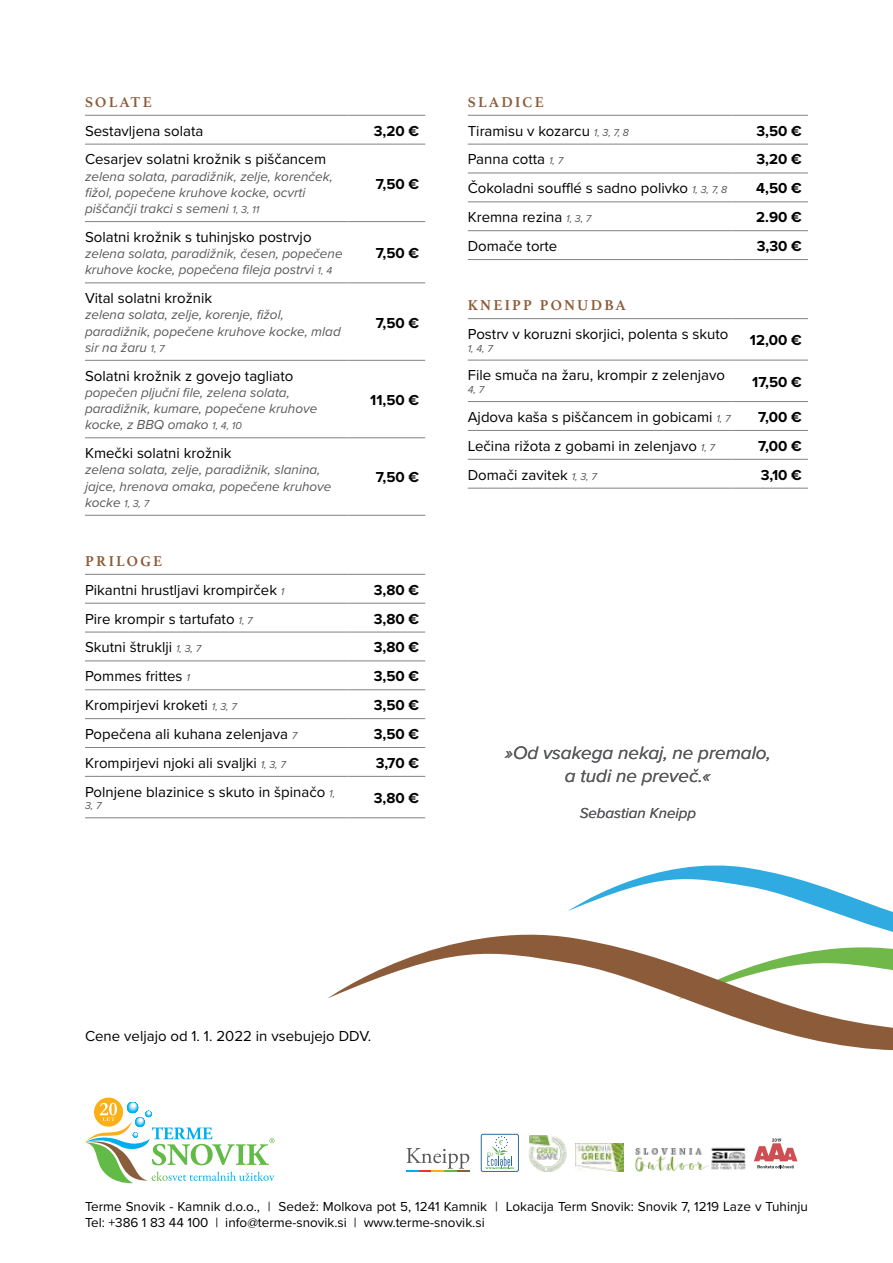
<style>
.page{position:relative;width:893px;height:1263px;background:#fff}
.page>*{position:absolute;margin:0;border:0;box-sizing:border-box;transform-origin:0 0}
.t1{font:italic 18.75px/22.5px "Proxima Nova";color:#58595b;text-align:center}
.t2{font:15px "Proxima Nova";color:#000}
.t3{font:700 15px "Proxima Nova";color:#000}
.t4{font:700 15px "Athelas";letter-spacing:.15em;color:#8c5c3a}
.t5{font:italic 15px "Proxima Nova";color:#58595b}
.t6{font:italic 13.5px/16.2px "Proxima Nova";color:#58595b}
.t7{font:13.5px/16.2px "Proxima Nova";color:#000}
.t8{font:italic 10.5px "Proxima Nova";color:#58595b}
.s1{font-size:10.5px}
.s2{font-style:italic;font-size:10.5px;color:#58595b}
</style>
<div class="page">
<svg style="left:94px;top:1097px;width:29px;height:29px"></svg>
<svg style="left:85px;top:1103px;width:189px;height:80px"></svg>
<hr style="left:85px;top:115px;width:264px;height:1px;background:#808285">
<hr style="left:349px;top:115px;width:76px;height:1px;background:#808285">
<hr style="left:85px;top:144px;width:264px;height:1px;background:#808285">
<hr style="left:349px;top:144px;width:76px;height:1px;background:#808285">
<hr style="left:85px;top:221px;width:264px;height:1px;background:#808285">
<hr style="left:349px;top:221px;width:76px;height:1px;background:#808285">
<hr style="left:85px;top:283px;width:264px;height:1px;background:#808285">
<hr style="left:349px;top:283px;width:76px;height:1px;background:#808285">
<hr style="left:85px;top:360px;width:264px;height:1px;background:#808285">
<hr style="left:349px;top:360px;width:76px;height:1px;background:#808285">
<hr style="left:85px;top:437px;width:264px;height:1px;background:#808285">
<hr style="left:349px;top:437px;width:76px;height:1px;background:#808285">
<hr style="left:85px;top:515px;width:264px;height:1px;background:#808285">
<hr style="left:349px;top:515px;width:76px;height:1px;background:#808285">
<hr style="left:85px;top:574px;width:264px;height:1px;background:#808285">
<hr style="left:349px;top:574px;width:76px;height:1px;background:#808285">
<hr style="left:85px;top:603px;width:264px;height:1px;background:#808285">
<hr style="left:349px;top:603px;width:76px;height:1px;background:#808285">
<hr style="left:85px;top:632px;width:264px;height:1px;background:#808285">
<hr style="left:349px;top:632px;width:76px;height:1px;background:#808285">
<hr style="left:85px;top:661px;width:264px;height:1px;background:#808285">
<hr style="left:349px;top:661px;width:76px;height:1px;background:#808285">
<hr style="left:85px;top:689px;width:264px;height:1px;background:#808285">
<hr style="left:349px;top:689px;width:76px;height:1px;background:#808285">
<hr style="left:85px;top:718px;width:264px;height:1px;background:#808285">
<hr style="left:349px;top:718px;width:76px;height:1px;background:#808285">
<hr style="left:85px;top:747px;width:264px;height:1px;background:#808285">
<hr style="left:349px;top:747px;width:76px;height:1px;background:#808285">
<hr style="left:85px;top:776px;width:264px;height:1px;background:#808285">
<hr style="left:349px;top:776px;width:76px;height:1px;background:#808285">
<hr style="left:85px;top:817px;width:264px;height:1px;background:#808285">
<hr style="left:349px;top:817px;width:76px;height:1px;background:#808285">
<hr style="left:468px;top:115px;width:263px;height:1px;background:#808285">
<hr style="left:731px;top:115px;width:77px;height:1px;background:#808285">
<hr style="left:468px;top:144px;width:263px;height:1px;background:#808285">
<hr style="left:731px;top:144px;width:77px;height:1px;background:#808285">
<hr style="left:468px;top:173px;width:263px;height:1px;background:#808285">
<hr style="left:731px;top:173px;width:77px;height:1px;background:#808285">
<hr style="left:468px;top:202px;width:263px;height:1px;background:#808285">
<hr style="left:731px;top:202px;width:77px;height:1px;background:#808285">
<hr style="left:468px;top:230px;width:263px;height:1px;background:#808285">
<hr style="left:731px;top:230px;width:77px;height:1px;background:#808285">
<hr style="left:468px;top:259px;width:263px;height:1px;background:#808285">
<hr style="left:731px;top:259px;width:77px;height:1px;background:#808285">
<hr style="left:468px;top:318px;width:263px;height:1px;background:#808285">
<hr style="left:731px;top:318px;width:77px;height:1px;background:#808285">
<hr style="left:468px;top:360px;width:263px;height:1px;background:#808285">
<hr style="left:731px;top:360px;width:77px;height:1px;background:#808285">
<hr style="left:468px;top:401px;width:263px;height:1px;background:#808285">
<hr style="left:731px;top:401px;width:77px;height:1px;background:#808285">
<hr style="left:468px;top:430px;width:263px;height:1px;background:#808285">
<hr style="left:731px;top:430px;width:77px;height:1px;background:#808285">
<hr style="left:468px;top:459px;width:263px;height:1px;background:#808285">
<hr style="left:731px;top:459px;width:77px;height:1px;background:#808285">
<hr style="left:468px;top:488px;width:263px;height:1px;background:#808285">
<hr style="left:731px;top:488px;width:77px;height:1px;background:#808285">
<svg style="left:568px;top:865px;width:325px;height:51px"></svg>
<svg style="left:328px;top:916px;width:565px;height:135px"></svg>
<svg style="left:406px;top:1148px;width:63px;height:24px"></svg>
<img style="left:576px;top:1144px;width:48px;height:28px">
<div style="left:481px;top:1134px;width:38px;height:38px;border:1px solid #2b699d;border-radius:2px"></div>
<svg style="left:486px;top:1136px;width:28px;height:33px"></svg>
<img style="left:635px;top:1149px;width:73px;height:23px">
<img style="left:528px;top:1135px;width:39px;height:37px">
<img style="left:711px;top:1147px;width:35px;height:23px">
<svg style="left:754px;top:1138px;width:43px;height:30px"></svg>
<p class="t4" style="left:85px;top:90px;width:68px">SOLATE</p>
<p class="t2" style="left:85px;top:119px;width:120px">Sestavljena solata</p>
<p class="t3" style="left:374px;top:119px;width:47px">3,20 €</p>
<p class="t2" style="left:85px;top:148px;width:243px">Cesarjev solatni krožnik s piščancem</p>
<p class="t6" style="left:85px;top:167px;width:249px">zelena solata, paradižnik, zelje, korenček, fižol, popečene kruhove kocke, ocvrti piščančji trakci s semeni <span class="s1">1, 3, 11</span></p>
<p class="t3" style="left:376px;top:173px;width:45px">7,50 €</p>
<p class="t2" style="left:85px;top:226px;width:228px">Solatni krožnik s tuhinjsko postrvjo</p>
<p class="t6" style="left:85px;top:245px;width:259px">zelena solata, paradižnik, česen, popečene kruhove kocke, popečena fileja postrvi <span class="s1">1, 4</span></p>
<p class="t3" style="left:376px;top:242px;width:45px">7,50 €</p>
<p class="t2" style="left:85px;top:287px;width:129px">Vital solatni krožnik</p>
<p class="t6" style="left:85px;top:306px;width:257px">zelena solata, zelje, korenje, fižol, paradižnik, popečene kruhove kocke, mlad sir na žaru <span class="s1">1, 7</span></p>
<p class="t3" style="left:376px;top:311px;width:45px">7,50 €</p>
<p class="t2" style="left:85px;top:364px;width:210px">Solatni krožnik z govejo tagliato</p>
<p class="t6" style="left:85px;top:384px;width:234px">popečen pljučni file, zelena solata, paradižnik, kumare, popečene kruhove kocke, z BBQ omako <span class="s1">1, 4, 10</span></p>
<p class="t3" style="left:370px;top:389px;width:51px">11,50 €</p>
<p class="t2" style="left:85px;top:442px;width:148px">Kmečki solatni krožnik</p>
<p class="t6" style="left:85px;top:461px;width:248px">zelena solata, zelje, paradižnik, slanina, jajce, hrenova omaka, popečene kruhove kocke <span class="s1">1, 3, 7</span></p>
<p class="t3" style="left:376px;top:466px;width:45px">7,50 €</p>
<p class="t4" style="left:85px;top:549px;width:79px">PRILOGE</p>
<p class="t2" style="left:85px;top:578px;width:201px">Pikantni hrustljavi krompirček <span class="s2">1</span></p>
<p class="t3" style="left:374px;top:578px;width:47px">3,80 €</p>
<p class="t2" style="left:85px;top:607px;width:169px">Pire krompir s tartufato <span class="s2">1, 7</span></p>
<p class="t3" style="left:374px;top:607px;width:47px">3,80 €</p>
<p class="t2" style="left:85px;top:636px;width:118px">Skutni štruklji <span class="s2">1, 3, 7</span></p>
<p class="t3" style="left:374px;top:636px;width:47px">3,80 €</p>
<p class="t2" style="left:85px;top:665px;width:106px">Pommes frittes <span class="s2">1</span></p>
<p class="t3" style="left:374px;top:665px;width:47px">3,50 €</p>
<p class="t2" style="left:85px;top:694px;width:153px">Krompirjevi kroketi <span class="s2">1, 3, 7</span></p>
<p class="t3" style="left:374px;top:694px;width:47px">3,50 €</p>
<p class="t2" style="left:85px;top:723px;width:214px">Popečena ali kuhana zelenjava <span class="s2">7</span></p>
<p class="t3" style="left:374px;top:723px;width:47px">3,50 €</p>
<p class="t2" style="left:85px;top:752px;width:202px">Krompirjevi njoki ali svaljki <span class="s2">1, 3, 7</span></p>
<p class="t3" style="left:376px;top:752px;width:45px">3,70 €</p>
<p class="t2" style="left:85px;top:780px;width:252px">Polnjene blazinice s skuto in špinačo <span class="s2">1,</span></p>
<p class="t8" style="left:85px;top:798px;width:18px">3, 7</p>
<p class="t3" style="left:374px;top:787px;width:47px">3,80 €</p>
<p class="t4" style="left:468px;top:90px;width:78px">SLADICE</p>
<p class="t2" style="left:468px;top:119px;width:163px">Tiramisu v kozarcu <span class="s2">1, 3, 7, 8</span></p>
<p class="t3" style="left:756px;top:119px;width:47px">3,50 €</p>
<p class="t2" style="left:468px;top:148px;width:97px">Panna cotta <span class="s2">1, 7</span></p>
<p class="t3" style="left:756px;top:148px;width:47px">3,20 €</p>
<p class="t2" style="left:468px;top:177px;width:261px">Čokoladni soufflé s sadno polivko <span class="s2">1, 3, 7, 8</span></p>
<p class="t3" style="left:756px;top:177px;width:47px">4,50 €</p>
<p class="t2" style="left:468px;top:206px;width:125px">Kremna rezina <span class="s2">1, 3, 7</span></p>
<p class="t3" style="left:756px;top:206px;width:47px">2.90 €</p>
<p class="t2" style="left:468px;top:235px;width:91px">Domače torte</p>
<p class="t3" style="left:757px;top:235px;width:47px">3,30 €</p>
<p class="t4" style="left:468px;top:293px;width:159px">KNEIPP PONUDBA</p>
<p class="t2" style="left:468px;top:323px;width:262px">Postrv v koruzni skorjici, polenta s skuto</p>
<p class="t8" style="left:468px;top:340px;width:27px">1, 4, 7</p>
<p class="t2" style="left:468px;top:364px;width:259px">File smuča na žaru, krompir z zelenjavo</p>
<p class="t8" style="left:468px;top:382px;width:18px">4, 7</p>
<p class="t3" style="left:750px;top:329px;width:54px">12,00 €</p>
<p class="t3" style="left:752px;top:371px;width:51px">17,50 €</p>
<p class="t2" style="left:468px;top:406px;width:264px">Ajdova kaša s piščancem in gobicami <span class="s2">1, 7</span></p>
<p class="t3" style="left:758px;top:406px;width:45px">7,00 €</p>
<p class="t2" style="left:468px;top:435px;width:249px">Lečina rižota z gobami in zelenjavo <span class="s2">1, 7</span></p>
<p class="t3" style="left:758px;top:435px;width:45px">7,00 €</p>
<p class="t2" style="left:468px;top:463px;width:130px">Domači zavitek <span class="s2">1, 3, 7</span></p>
<p class="t3" style="left:761px;top:463px;width:43px">3,10 €</p>
<p class="t1" style="left:505px;top:741px;width:267px">»Od vsakega nekaj, ne premalo, a tudi ne preveč.«</p>
<p class="t5" style="left:580px;top:801px;width:118px">Sebastian Kneipp</p>
<p class="t2" style="left:85px;top:1025px;width:288px">Cene veljajo od 1. 1. 2022 in vsebujejo DDV.</p>
<p class="t7" style="left:85px;top:1198px;width:724px">Terme Snovik - Kamnik d.o.o., | Sedež: Molkova pot 5, 1241 Kamnik | Lokacija Term Snovik: Snovik 7, 1219 Laze v Tuhinju<br>Tel: +386 1 83 44 100 | info@terme-snovik.si | www.terme-snovik.si</p>
</div>
